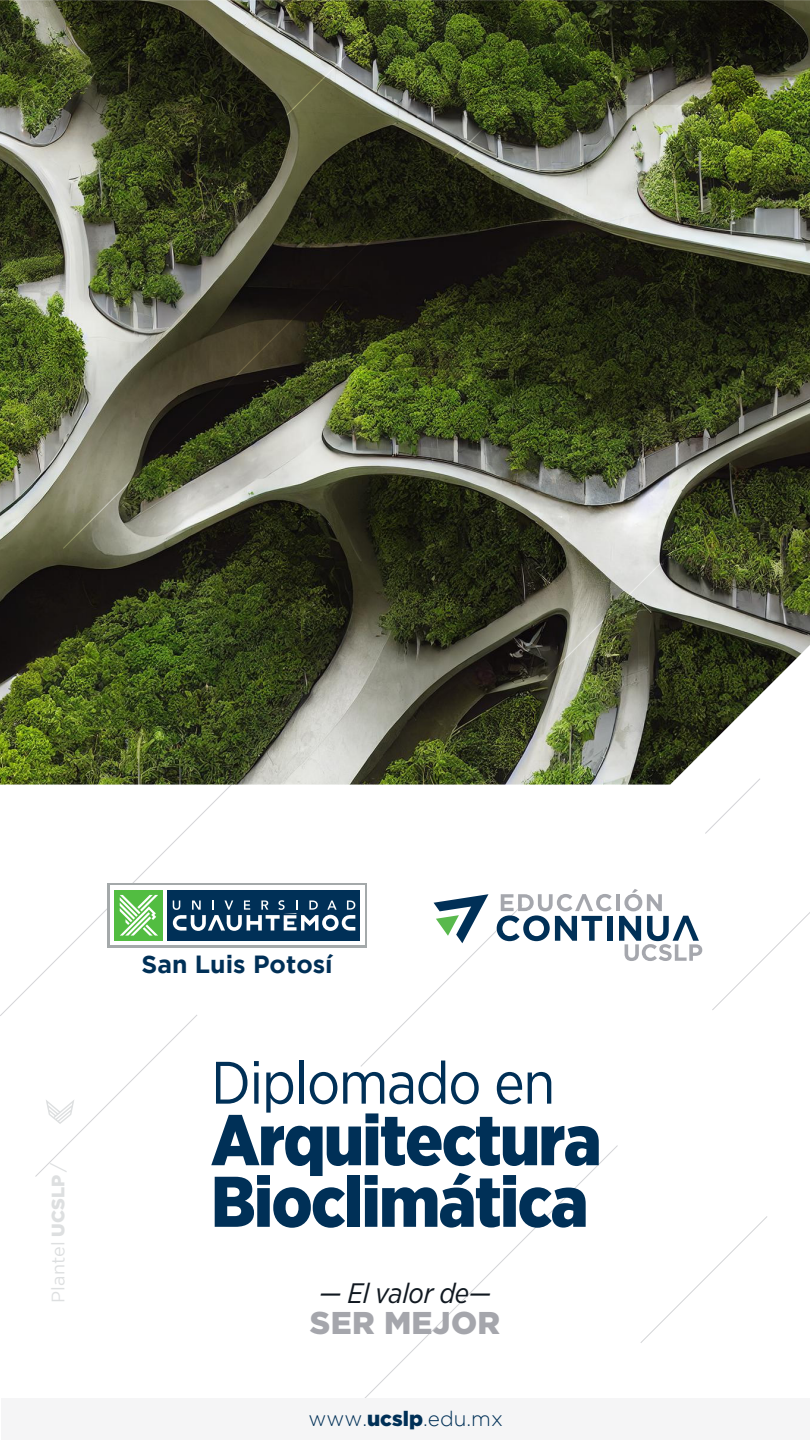
<style>
.page{position:relative;width:810px;height:1440px;background:#fff}
.page>*{position:absolute;margin:0;border:0;box-sizing:border-box;transform-origin:0 0}
.t1{font:900 71.55px/61.6px "Gotham Narrow";letter-spacing:-.025em;color:#003057}
.t2{font:59.78px "Gotham Narrow";letter-spacing:-.025em;color:#003057}
.t3{font:900 31.5px "Gotham";letter-spacing:.01em;color:#a5a6ac}
.t4{font:italic 28.12px "Gotham Narrow";letter-spacing:-.015em;color:#101820}
.t5{font:700 24.83px "Gotham";color:#003057}
.t6{font:300 20.77px "Gotham";color:#003057}
.t7{font:18px "Gotham";color:#dddfe0}
.s1{font-weight:900}
</style>
<div class="page">
<img style="left:0;top:0;width:810px;height:785px">
<svg style="left:0;top:780px;width:236px;height:236px"></svg>
<svg style="left:712px;top:912px;width:98px;height:98px"></svg>
<svg style="left:640px;top:1216px;width:127px;height:127px"></svg>
<svg style="left:365px;top:1145px;width:253px;height:253px"></svg>
<svg style="left:705px;top:778px;width:55px;height:56px"></svg>
<svg style="left:57px;top:8px;width:6px;height:104px"></svg>
<img style="left:63px;top:0;width:549px;height:549px">
<svg style="left:378px;top:685px;width:105px;height:1px"></svg>
<svg style="left:483px;top:520px;width:221px;height:221px;background:#636654"></svg>
<svg style="left:468px;top:0;width:316px;height:105px;background:#333b1c"></svg>
<svg style="left:35px;top:1015px;width:162px;height:162px"></svg>
<div style="left:2px;top:1398px;width:808px;height:42px;background:#f5f5f6"></div>
<hr style="left:616px;top:894px;width:4px;height:17px;background:#a5a7ad">
<svg style="left:619px;top:889px;width:83px;height:72px"></svg>
<svg style="left:361px;top:894px;width:251px;height:173px"></svg>
<div style="left:108px;top:883px;width:259px;height:65px;background:#a4a9aa"></div>
<div style="left:110px;top:885px;width:255px;height:60px;background:#fff"></div>
<div style="left:168px;top:890px;width:192px;height:50px;background:#003057"></div>
<div style="left:115px;top:890px;width:48px;height:50px;background:#52bd41"></div>
<svg style="left:120px;top:895px;width:38px;height:41px"></svg>
<svg style="left:173px;top:900px;width:182px;height:31px"></svg>
<p class="t7" style="left:48px;top:1303px;width:141px;rotate:-90deg">Plantel <span class="s1">UCSLP</span>/</p>
<p class="t5" style="left:141px;top:950px;width:193px">San Luis Potosí</p>
<p class="t2" style="left:211px;top:1046px;width:346px">Diplomado en</p>
<p class="t1" style="left:211px;top:1108px;width:392px">Arquitectura<br>Bioclimática</p>
<p class="t4" style="left:319px;top:1276px;width:174px">— El valor de—</p>
<p class="t3" style="left:310px;top:1305px;width:192px">SER MEJOR</p>
<p class="t6" style="left:309px;top:1407px;width:196px">www.<span class="s1">ucslp</span>.edu.mx</p>
</div>
